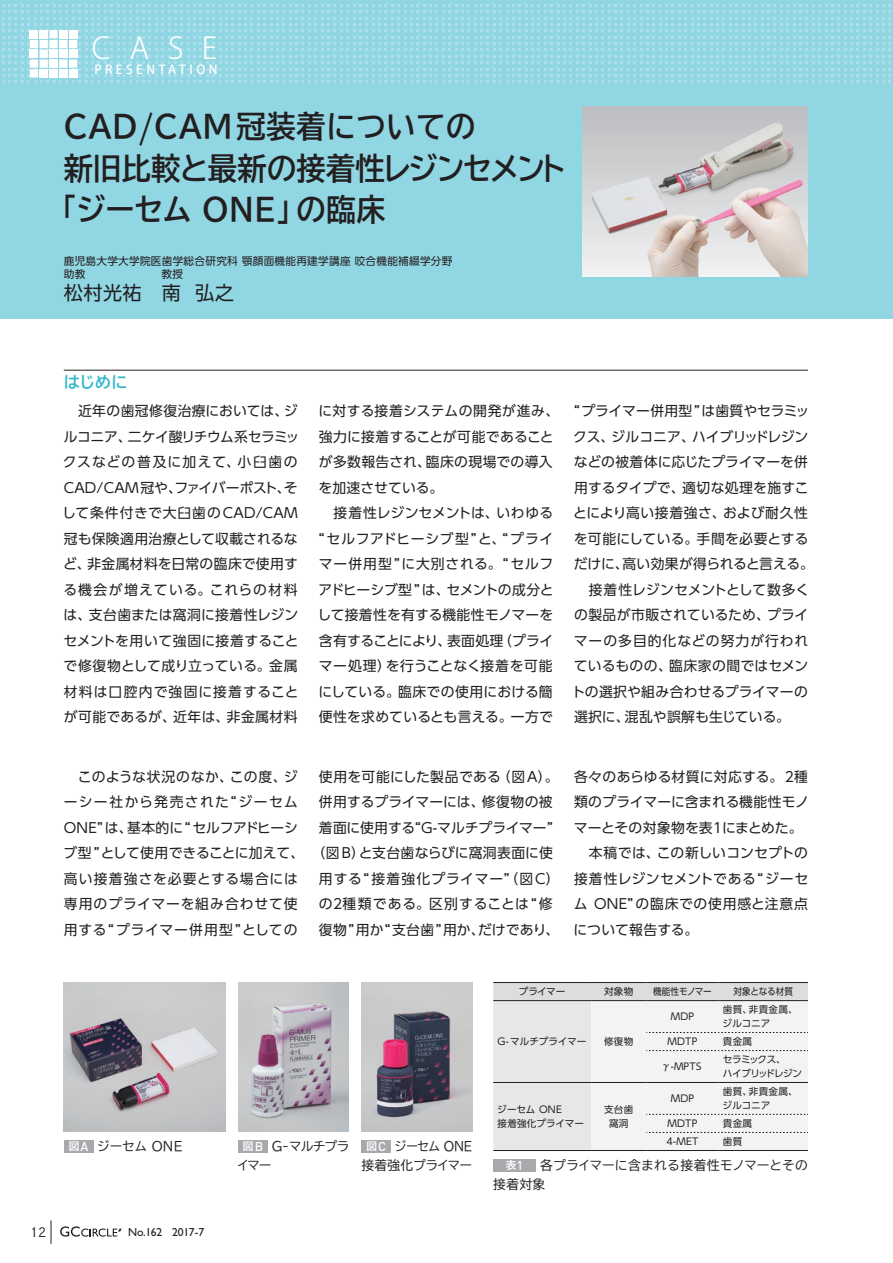
<style>
.page{position:relative;width:893px;height:1263px;background:#fff}
.page>*{position:absolute;margin:0;border:0;box-sizing:border-box;transform-origin:0 0}
.t1{font:700 30.9px "TBUD Go Std";letter-spacing:.015em;color:#231f20;scale:.95 1}
.t2{font:700 30.9px "TBUD Go Std";letter-spacing:-.035em;color:#231f20;scale:.95 1}
.t3{font:300 29.7px "Koz Go Pro";color:#fff}
.t4{font:19.2px "UD Shin Go Pr 6 N";letter-spacing:.025em;color:#231f20}
.t5{font:700 15.9px "TBUD Go Std";color:#2cb6c9}
.t6{font:13.8px/25.5px "UD Shin Go Pr 6 N";letter-spacing:.02em;color:#231f20}
.t7{font:13.8px/25.5px "UD Shin Go Pr 6 N";letter-spacing:.05em;color:#231f20}
.t8{font:13.35px "Copperplate Gothic Std 29 AB";color:#231f20}
.t9{font:12.75px/19.2px "TBUD Go Std";letter-spacing:.01em;color:#231f20}
.t10{font:12.75px "TBUD Go Std";letter-spacing:-.01em;color:#231f20}
.t11{font:12.75px/19.2px "TBUD Go Std";letter-spacing:-.03em;color:#231f20;text-align:right;scale:.95 1}
.t12{font:500 12.3px "Koz Go Pro";letter-spacing:.29em;color:#fff}
.t13{font:11.7px "Gill Sans Std";letter-spacing:-.02em;color:#231f20}
.t14{font:10.65px/13.8px "UD Shin Go Pr 6 N";letter-spacing:.025em;color:#231f20}
.t15{font:700 10.65px "TBUD Go Std";color:#fff}
.t16{font:9.6px/13.8px "UD Shin Go Pr 6 N";letter-spacing:.015em;color:#231f20}
.t17{font:9.6px/13.8px "UD Shin Go Pr 6 N";letter-spacing:-.055em;color:#231f20}
.t18{font:9.6px "UD Shin Go Pr 6 N";letter-spacing:-.01em;color:#231f20;scale:.9 1}
.t19{font:9.6px "UD Shin Go Pr 6 N";letter-spacing:-.015em;color:#231f20;scale:.9 1}
.s1{font-family:"DINOT";font-weight:500;font-size:12.75px}
</style>
<div class="page">
<div style="left:0;top:0;width:893px;height:319px;background:#91d6e3"></div>
<svg style="left:2px;top:4px;width:889px;height:79px"></svg>
<div style="left:30px;top:30px;width:8px;height:8px;background:#fff"></div>
<div style="left:40px;top:30px;width:8px;height:8px;background:#fff"></div>
<div style="left:49px;top:30px;width:9px;height:8px;background:#fff"></div>
<div style="left:59px;top:30px;width:8px;height:8px;background:#fff"></div>
<div style="left:69px;top:30px;width:8px;height:8px;background:#fff"></div>
<div style="left:30px;top:40px;width:8px;height:8px;background:#fff"></div>
<div style="left:40px;top:40px;width:8px;height:8px;background:#fff"></div>
<div style="left:49px;top:40px;width:9px;height:8px;background:#fff"></div>
<div style="left:59px;top:40px;width:8px;height:8px;background:#fff"></div>
<div style="left:69px;top:40px;width:8px;height:8px;background:#fff"></div>
<div style="left:30px;top:50px;width:8px;height:8px;background:#fff"></div>
<div style="left:40px;top:50px;width:8px;height:8px;background:#fff"></div>
<div style="left:49px;top:50px;width:9px;height:8px;background:#fff"></div>
<div style="left:59px;top:50px;width:8px;height:8px;background:#fff"></div>
<div style="left:69px;top:50px;width:8px;height:8px;background:#fff"></div>
<div style="left:30px;top:59px;width:8px;height:9px;background:#fff"></div>
<div style="left:40px;top:59px;width:8px;height:9px;background:#fff"></div>
<div style="left:49px;top:59px;width:9px;height:9px;background:#fff"></div>
<div style="left:59px;top:59px;width:8px;height:9px;background:#fff"></div>
<div style="left:69px;top:59px;width:8px;height:9px;background:#fff"></div>
<div style="left:30px;top:69px;width:8px;height:9px;background:#fff"></div>
<div style="left:40px;top:69px;width:8px;height:9px;background:#fff"></div>
<div style="left:49px;top:69px;width:9px;height:9px;background:#fff"></div>
<div style="left:59px;top:69px;width:8px;height:9px;background:#fff"></div>
<div style="left:69px;top:69px;width:8px;height:9px;background:#fff"></div>
<hr style="left:64px;top:370px;width:744px;height:1px;background:#231f20">
<img style="left:64px;top:982px;width:161px;height:149px">
<img style="left:238px;top:982px;width:111px;height:149px">
<img style="left:361px;top:982px;width:111px;height:149px">
<div style="left:64px;top:1140px;width:30px;height:12px;background:#a8a9ad"></div>
<div style="left:238px;top:1140px;width:30px;height:12px;background:#a8a9ad"></div>
<div style="left:361px;top:1140px;width:30px;height:12px;background:#a8a9ad"></div>
<div style="left:493px;top:1159px;width:43px;height:12px;background:#a8a9ad"></div>
<hr style="left:493px;top:1150px;width:98px;height:1px;background:#231f20">
<hr style="left:591px;top:1150px;width:55px;height:1px;background:#231f20">
<hr style="left:646px;top:1150px;width:73px;height:1px;background:#231f20">
<hr style="left:719px;top:1150px;width:89px;height:1px;background:#231f20">
<svg style="left:493px;top:982px;width:315px;height:168px"></svg>
<hr style="left:493px;top:1082px;width:98px;height:1px;background:#231f20">
<hr style="left:591px;top:1082px;width:55px;height:1px;background:#231f20">
<img style="left:583px;top:106px;width:225px;height:170px">
<svg style="left:51px;top:1220px;width:1px;height:24px"></svg>
<svg style="left:60px;top:1226px;width:62px;height:10px"></svg>
<h2 class="t3" style="left:92px;top:29px;width:127px">CASE</h2>
<p class="t12" style="left:94px;top:61px;width:125px">PRESENTATION</p>
<h1 class="t1" style="left:64px;top:101px;width:435px">CAD/CAM冠装着についての</h1>
<h1 class="t2" style="left:64px;top:143px;width:532px">新旧比較と最新の接着性レジンセメント</h1>
<h1 class="t1" style="left:48px;top:184px;width:357px">「ジーセム ONE」の臨床</h1>
<p class="t14" style="left:64px;top:253px;width:390px">鹿児島大学大学院医歯学総合研究科 顎顔面機能再建学講座 咬合機能補綴学分野助教</p>
<p class="t14" style="left:162px;top:267px;width:23px">教授</p>
<h3 class="t4" style="left:64px;top:277px;width:172px">松村光祐　南 弘之</h3>
<p class="t5" style="left:64px;top:369px;width:65px">はじめに</p>
<p class="t6" style="left:62px;top:398px;width:239px">　近年の歯冠修復治療においては、ジルコニア、二ケイ酸リチウム系セラミックスなどの普及に加えて、小臼歯の<br>CAD/CAM冠や、ファイバーポスト、そして条件付きで大臼歯のCAD/CAM冠も保険適用治療として収載されるなど、非金属材料を日常の臨床で使用する機会が増えている。これらの材料は、支台歯または窩洞に接着性レジンセメントを用いて強固に接着することで修復物として成り立っている。金属材料は口腔内で強固に接着することが可能であるが、近年は、非金属材料</p>
<p class="t6" style="left:318px;top:398px;width:243px">に対する接着システムの開発が進み、強力に接着することが可能であることが多数報告され、臨床の現場での導入を加速させている。<br>　接着性レジンセメントは、いわゆる“セルフアドヒーシブ型”と、“プライマー併用型”に大別される。“セルフアドヒーシブ型 ” は、セメントの成分として接着性を有する機能性モノマーを含有することにより、表面処理（プライマー処理）を行うことなく接着を可能にしている。臨床での使用における簡便性を求めているとも言える。一方で</p>
<p class="t6" style="left:572px;top:398px;width:244px">“プライマー併用型”は歯質やセラミックス、ジルコニア、ハイブリッドレジンなどの被着体に応じたプライマーを併用するタイプで、適切な処理を施すことにより高い接着強さ、および耐久性を可能にしている。手間を必要とするだけに、高い効果が得られると言える。　接着性レジンセメントとして数多くの製品が市販されているため、プライマーの多目的化などの努力が行われているものの、臨床家の間ではセメントの選択や組み合わせるプライマーの選択に、混乱や誤解も生じている。</p>
<p class="t7" style="left:63px;top:763px;width:242px">　このような状況のなか、この度、ジーシー社から発売された“ジーセム<br>ONE”は、基本的に“セルフアドヒーシブ型”として使用できることに加えて、高い接着強さを必要とする場合には専用のプライマーを組み合わせて使用する“プライマー併用型”としての</p>
<p class="t6" style="left:312px;top:763px;width:250px;text-align:center">使用を可能にした製品である（図A）。併用するプライマーには、修復物の被着面に使用する“G-マルチプライマー”（図B）と支台歯ならびに窩洞表面に使用する“接着強化プライマー”（図C）の2種類である。区別することは“修復物”用か“支台歯”用か、だけであり、</p>
<p class="t6" style="left:574px;top:763px;width:237px">各々のあらゆる材質に対応する。2種類のプライマーに含まれる機能性モノマーとその対象物を表1にまとめた。　本稿では、この新しいコンセプトの接着性レジンセメントである“ジーセム ONE”の臨床での使用感と注意点について報告する。</p>
<p class="t16" style="left:519px;top:984px;width:48px">プライマー</p>
<p class="t16" style="left:604px;top:984px;width:31px">対象物</p>
<p class="t18" style="left:653px;top:984px;width:67px">機能性モノマー</p>
<p class="t19" style="left:733px;top:984px;width:68px">対象となる材質</p>
<p class="t10" style="left:97px;top:1135px;width:87px">ジーセム ONE</p>
<p class="t10" style="left:272px;top:1135px;width:79px">G-マルチプラ</p>
<p class="t10" style="left:237px;top:1155px;width:36px">イマー</p>
<p class="t11" style="left:361px;top:1136px;width:118px">ジーセム ONE<br>接着強化プライマー</p>
<p class="t15" style="left:69px;top:1137px;width:21px">図<span class="s1">A</span></p>
<p class="t15" style="left:243px;top:1137px;width:22px">図<span class="s1">B</span></p>
<p class="t15" style="left:366px;top:1137px;width:21px">図<span class="s1">C</span></p>
<p class="t8" style="left:30px;top:1224px;width:18px">12</p>
<p class="t13" style="left:128px;top:1226px;width:78px">No.162 2017-7</p>
<p class="t16" style="left:497px;top:1034px;width:90px">G-マルチプライマー</p>
<p class="t16" style="left:604px;top:1034px;width:31px">修復物</p>
<p class="t16" style="left:497px;top:1102px;width:88px">ジーセム ONE<br>接着強化プライマー</p>
<p class="t16" style="left:604px;top:1102px;width:31px;text-align:center">支台歯窩洞</p>
<p class="t16" style="left:671px;top:1009px;width:25px">MDP</p>
<p class="t16" style="left:723px;top:1002px;width:77px">歯質、非貴金属、ジルコニア</p>
<p class="t16" style="left:667px;top:1034px;width:31px">MDTP</p>
<p class="t16" style="left:723px;top:1034px;width:31px">貴金属</p>
<p class="t16" style="left:662px;top:1059px;width:41px">γ-MPTS</p>
<p class="t17" style="left:723px;top:1052px;width:81px">セラミックス、<br>ハイブリッドレジン</p>
<p class="t16" style="left:671px;top:1091px;width:25px">MDP</p>
<p class="t16" style="left:723px;top:1084px;width:77px">歯質、非貴金属、ジルコニア</p>
<p class="t16" style="left:667px;top:1116px;width:31px">MDTP</p>
<p class="t16" style="left:723px;top:1116px;width:31px">貴金属</p>
<p class="t16" style="left:667px;top:1134px;width:33px">4-MET</p>
<p class="t16" style="left:723px;top:1134px;width:21px">歯質</p>
<p class="t9" style="left:493px;top:1155px;width:316px;text-indent:47px">各プライマーに含まれる接着性モノマーとその接着対象</p>
<p class="t15" style="left:506px;top:1156px;width:19px">表<span class="s1">1</span></p>
</div>
